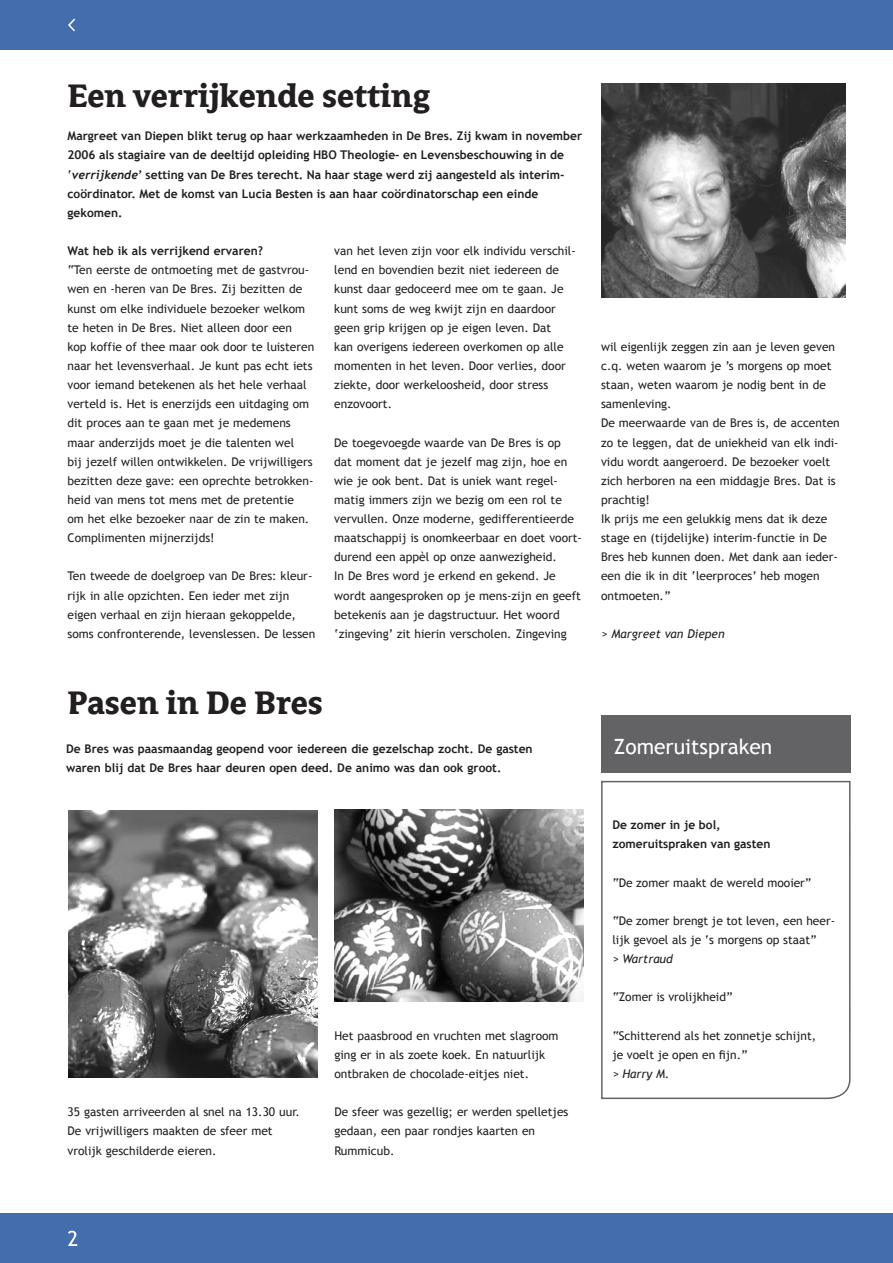
<style>
.page{position:relative;width:893px;height:1263px;background:#fff}
.page>*{position:absolute;margin:0;border:0;box-sizing:border-box;transform-origin:0 0}
.Paragraph_Style_5{font:700 36px "Avance";color:#231f20}
.t1{font:21px "Trebuchet MS";color:#fff}
.t2{font:12px/19.2px "Trebuchet MS";color:#231f20}
.t3{font:700 12px/19.2px "Trebuchet MS";color:#231f20}
.t4{font:italic 12px "Trebuchet MS";color:#231f20}
.s1{font-family:"Trebuchet";font-style:italic}
</style>
<div class="page">
<div style="left:0;top:0;width:893px;height:50px;background:#446dad"></div>
<div style="left:0;top:1213px;width:893px;height:50px;background:#446dad"></div>
<svg style="left:68px;top:18px;width:8px;height:14px"></svg>
<svg style="left:68px;top:1231px;width:9px;height:15px"></svg>
<img style="left:69px;top:810px;width:249px;height:268px">
<img style="left:334px;top:810px;width:250px;height:191px">
<svg style="left:601px;top:780px;width:250px;height:320px"></svg>
<div style="left:601px;top:716px;width:249px;height:57px;background:#636366"></div>
<img style="left:601px;top:84px;width:244px;height:213px">
<p class="Paragraph_Style_5" style="left:68px;top:77px;width:364px">Een verrijkende setting</p>
<p class="t3" style="left:68px;top:126px;width:516px">Margreet van Diepen blikt terug op haar werkzaamheden in De Bres. Zij kwam in november 2006 als stagiaire van de deeltijd opleiding HBO Theologie- en Levensbeschouwing in de <span class="s1">‘verrijkende</span>’ setting van De Bres terecht. Na haar stage werd zij aangesteld als interim&shy;coördinator. Met de komst van Lucia Besten is aan haar coördinatorschap een einde</p>
<p class="t3" style="left:68px;top:203px;width:56px">gekomen.</p>
<p class="t3" style="left:68px;top:241px;width:197px">Wat heb ik als verrijkend ervaren?</p>
<p class="t2" style="left:68px;top:261px;width:248px">“Ten eerste de ontmoeting met de gastvrou&shy;wen en -heren van De Bres. Zij bezitten de kunst om elke individuele bezoeker welkom te heten in De Bres. Niet alleen door een<br>kop koffie of thee maar ook door te luisteren naar het levensverhaal. Je kunt pas echt iets voor iemand betekenen als het hele verhaal verteld is. Het is enerzijds een uitdaging om dit proces aan te gaan met je medemens maar anderzijds moet je die talenten wel<br>bij jezelf willen ontwikkelen. De vrijwilligers bezitten deze gave: een oprechte betrokken&shy;heid van mens tot mens met de pretentie<br>om het elke bezoeker naar de zin te maken.<br>Complimenten mijnerzijds!</p>
<p class="t2" style="left:68px;top:567px;width:249px">Ten tweede de doelgroep van De Bres: kleur&shy;rijk in alle opzichten. Een ieder met zijn eigen verhaal en zijn hieraan gekoppelde, soms confronterende, levenslessen. De lessen</p>
<p class="t2" style="left:334px;top:241px;width:243px">van het leven zijn voor elk individu verschil&shy;lend en bovendien bezit niet iedereen de kunst daar gedoceerd mee om te gaan. Je kunt soms de weg kwijt zijn en daardoor geen grip krijgen op je eigen leven. Dat<br>kan overigens iedereen overkomen op alle momenten in het leven. Door verlies, door ziekte, door werkeloosheid, door stress</p>
<p class="t2" style="left:334px;top:395px;width:59px">enzovoort.</p>
<p class="t2" style="left:334px;top:433px;width:249px">De toegevoegde waarde van De Bres is op<br>dat moment dat je jezelf mag zijn, hoe en wie je ook bent. Dat is uniek want regel&shy;matig immers zijn we bezig om een rol te vervullen. Onze moderne, gedifferentieerde maatschappij is onomkeerbaar en doet voort&shy;durend een appèl op onze aanwezigheid.<br>In De Bres word je erkend en gekend. Je wordt aangesproken op je mens-zijn en geeft betekenis aan je dagstructuur. Het woord ‘zingeving’ zit hierin verscholen. Zingeving</p>
<p class="t2" style="left:601px;top:337px;width:235px">wil eigenlijk zeggen zin aan je leven geven c.q. weten waarom je ’s morgens op moet staan, weten waarom je nodig bent in de samenleving.</p>
<p class="t2" style="left:601px;top:414px;width:240px">De meerwaarde van de Bres is, de accenten zo te leggen, dat de uniekheid van elk indi&shy;vidu wordt aangeroerd. De bezoeker voelt zich herboren na een middagje Bres. Dat is prachtig!</p>
<p class="t2" style="left:601px;top:509px;width:238px">Ik prijs me een gelukkig mens dat ik deze stage en (tijdelijke) interim-functie in De Bres heb kunnen doen. Met dank aan ieder&shy;een die ik in dit ‘leerproces’ heb mogen ontmoeten.”</p>
<p class="t4" style="left:601px;top:626px;width:125px">&gt; Margreet van Diepen</p>
<p class="Paragraph_Style_5" style="left:68px;top:684px;width:257px">Pasen in De Bres</p>
<p class="t3" style="left:66px;top:739px;width:468px">De Bres was paasmaandag geopend voor iedereen die gezelschap zocht. De gasten</p>
<p class="t3" style="left:66px;top:758px;width:437px">waren blij dat De Bres haar deuren open deed. De animo was dan ook groot.</p>
<p class="t2" style="left:68px;top:1102px;width:234px">35 gasten arriveerden al snel na 13.30 uur.<br>De vrijwilligers maakten de sfeer met</p>
<p class="t2" style="left:68px;top:1141px;width:151px">vrolijk geschilderde eieren.</p>
<p class="t2" style="left:334px;top:1026px;width:226px">Het paasbrood en vruchten met slagroom ging er in als zoete koek. En natuurlijk</p>
<p class="t2" style="left:334px;top:1064px;width:196px">ontbraken de chocolade-eitjes niet.</p>
<p class="t2" style="left:334px;top:1102px;width:236px">De sfeer was gezellig; er werden spelletjes gedaan, een paar rondjes kaarten en<br>Rummicub.</p>
<p class="t1" style="left:614px;top:734px;width:160px">Zomeruitspraken</p>
<p class="t3" style="left:612px;top:815px;width:110px">De zomer in je bol,</p>
<p class="t3" style="left:612px;top:834px;width:160px">zomeruitspraken van gasten</p>
<p class="t2" style="left:612px;top:873px;width:200px">“De zomer maakt de wereld mooier”</p>
<p class="t2" style="left:612px;top:911px;width:224px">“De zomer brengt je tot leven, een heer&shy;lijk gevoel als je ‘s morgens op staat”</p>
<p class="t4" style="left:612px;top:952px;width:62px">&gt; Wartraud</p>
<p class="t2" style="left:612px;top:988px;width:121px">“Zomer is vrolijkheid”</p>
<p class="t2" style="left:612px;top:1026px;width:205px">“Schitterend als het zonnetje schijnt,</p>
<p class="t2" style="left:612px;top:1045px;width:137px">je voelt je open en fijn.”</p>
<p class="t4" style="left:612px;top:1067px;width:59px">&gt; Harry M.</p>
</div>
